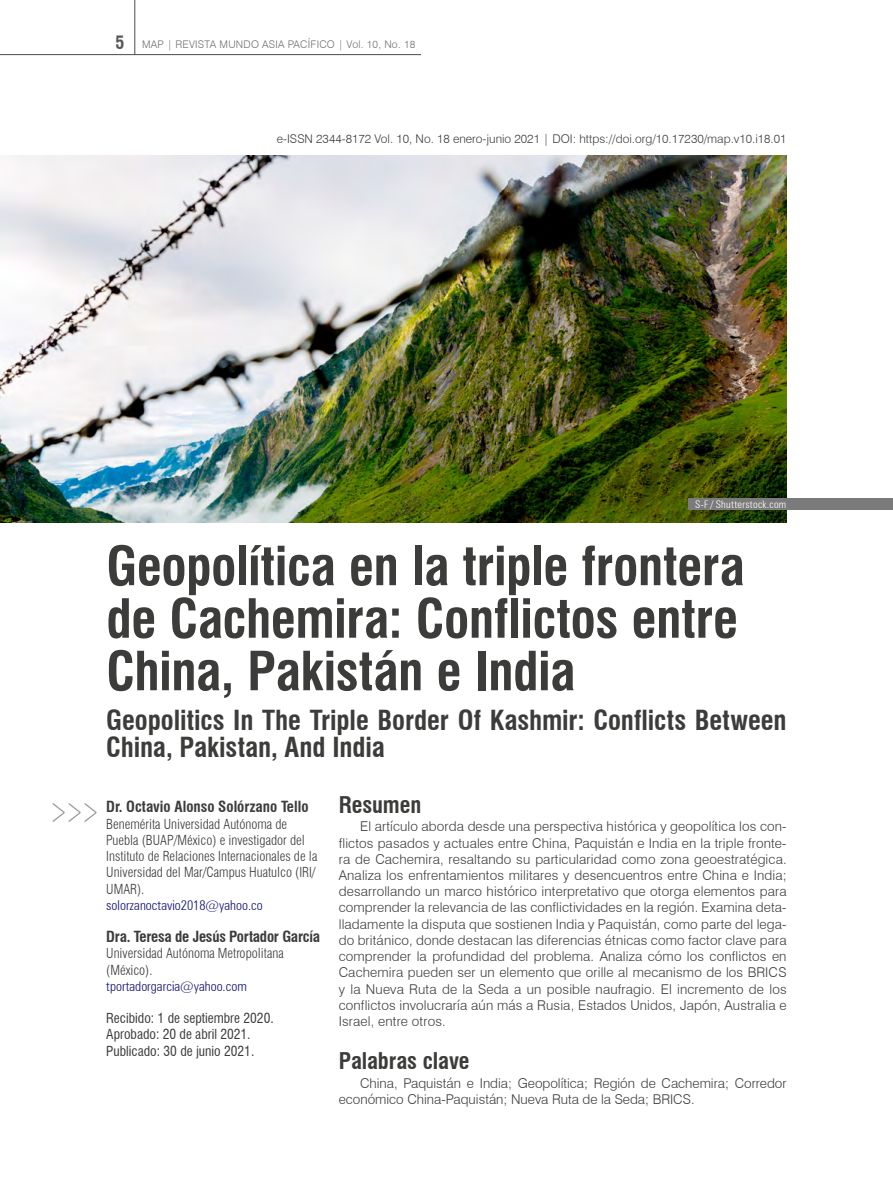
<style>
.page{position:relative;width:893px;height:1187px;background:#fff}
.page>*{position:absolute;margin:0;border:0;box-sizing:border-box;transform-origin:0 0}
.t1{font:700 condensed 52.5px/52.5px "Swiss 721 BT";letter-spacing:-.01em;color:#3c3c3b}
.t2{font:700 condensed 27px/27px "Swiss 721 BT";letter-spacing:-.005em;color:#3c3c3b}
.t3{font:700 condensed 22.5px "Swiss 721 BT";letter-spacing:-.005em;color:#3c3c3b}
.t4{font:700 condensed 15px "Swiss 721 BT";letter-spacing:-.005em;color:#3c3c3b}
.t5{font:300 13.5px/16.2px "Swiss 721 BT";color:#3c3c3b;text-align:justify}
.t6{font:300 condensed 13.5px/16.2px "Swiss 721 BT";color:#3c3c3b}
.t7{font:condensed 13.5px/16.2px "Swiss 721 BT";color:#3c3c3b}
.t8{font:300 condensed 13.5px "Zurich BT";color:#131378}
.t9{font:300 12px "Swiss 721 BT";color:#3c3c3b}
.t10{font:300 10.5px "Swiss 721 BT";letter-spacing:.02em;color:#706f6f}
.t11{font:300 condensed 10.5px "Zurich BT";letter-spacing:.02em;color:#fff}
.s1{font-weight:700;font-stretch:condensed;font-size:18px;color:#575756}
</style>
<div class="page">
<img style="left:0;top:155px;width:787px;height:367px">
<svg style="left:53px;top:803px;width:44px;height:19px"></svg>
<div style="left:688px;top:498px;width:205px;height:11px;background:#7c7b7b"></div>
<hr style="left:0;top:54px;width:421px;height:1px;background:#4a4a49">
<hr style="left:135px;top:0;width:1px;height:55px;background:#4a4a49">
<p class="t10" style="left:115px;top:38px;width:302px"><span class="s1">5</span> MAP | REVISTA MUNDO ASIA PACÍFICO | Vol. 10, No. 18</p>
<p class="t9" style="left:277px;top:131px;width:511px">e-ISSN 2344-8172 Vol. 10, No. 18 enero-junio 2021 | DOI: https://doi.org/10.17230/map.v10.i18.01</p>
<p class="t11" style="left:695px;top:497px;width:93px">S-F / Shutterstock.com</p>
<h1 class="t1" style="left:106px;top:540px;width:640px">Geopolítica en la triple frontera de Cachemira: Conflictos entre<br>China, Pakistán e India</h1>
<h2 class="t2" style="left:106px;top:706px;width:682px">Geopolitics In The Triple Border Of Kashmir: Conflicts Between<br>China, Pakistan, And India</h2>
<p class="t4" style="left:106px;top:798px;width:204px">Dr. Octavio Alonso Solórzano Tello</p>
<p class="t6" style="left:106px;top:815px;width:213px">Benemérita Universidad Autónoma de Puebla (BUAP/México) e investigador del Instituto de Relaciones Internacionales de la Universidad del Mar/Campus Huatulco (IRI/ UMAR).</p>
<p class="t8" style="left:106px;top:896px;width:158px">solorzanoctavio2018@yahoo.co</p>
<p class="t4" style="left:106px;top:927px;width:215px">Dra. Teresa de Jesús Portador García</p>
<p class="t6" style="left:106px;top:945px;width:179px">Universidad Autónoma Metropolitana (México).</p>
<p class="t8" style="left:106px;top:977px;width:142px">tportadorgarcia@yahoo.com</p>
<p class="t7" style="left:106px;top:1010px;width:169px">Recibido: 1 de septiembre 2020.<br>Aprobado: 20 de abril 2021.<br>Publicado: 30 de junio 2021.</p>
<h3 class="t3" style="left:339px;top:791px;width:84px">Resumen</h3>
<p class="t5" style="left:339px;top:818px;width:449px;text-indent:21px">El artículo aborda desde una perspectiva histórica y geopolítica los con&shy;flictos pasados y actuales entre China, Paquistán e India en la triple fronte&shy;ra de Cachemira, resaltando su particularidad como zona geoestratégica.<br>Analiza los enfrentamientos militares y desencuentros entre China e India; desarrollando un marco histórico interpretativo que otorga elementos para comprender la relevancia de las conflictividades en la región. Examina deta&shy;lladamente la disputa que sostienen India y Paquistán, como parte del lega&shy;do británico, donde destacan las diferencias étnicas como factor clave para comprender la profundidad del problema. Analiza cómo los conflictos en Cachemira pueden ser un elemento que orille al mecanismo de los BRICS y la Nueva Ruta de la Seda a un posible naufragio. El incremento de los conflictos involucraría aún más a Rusia, Estados Unidos, Japón, Australia e Israel, entre otros.</p>
<h3 class="t3" style="left:339px;top:1047px;width:132px">Palabras clave</h3>
<p class="t5" style="left:339px;top:1074px;width:449px;text-indent:21px">China, Paquistán e India; Geopolítica; Región de Cachemira; Corredor económico China-Paquistán; Nueva Ruta de la Seda; BRICS.</p>
</div>
